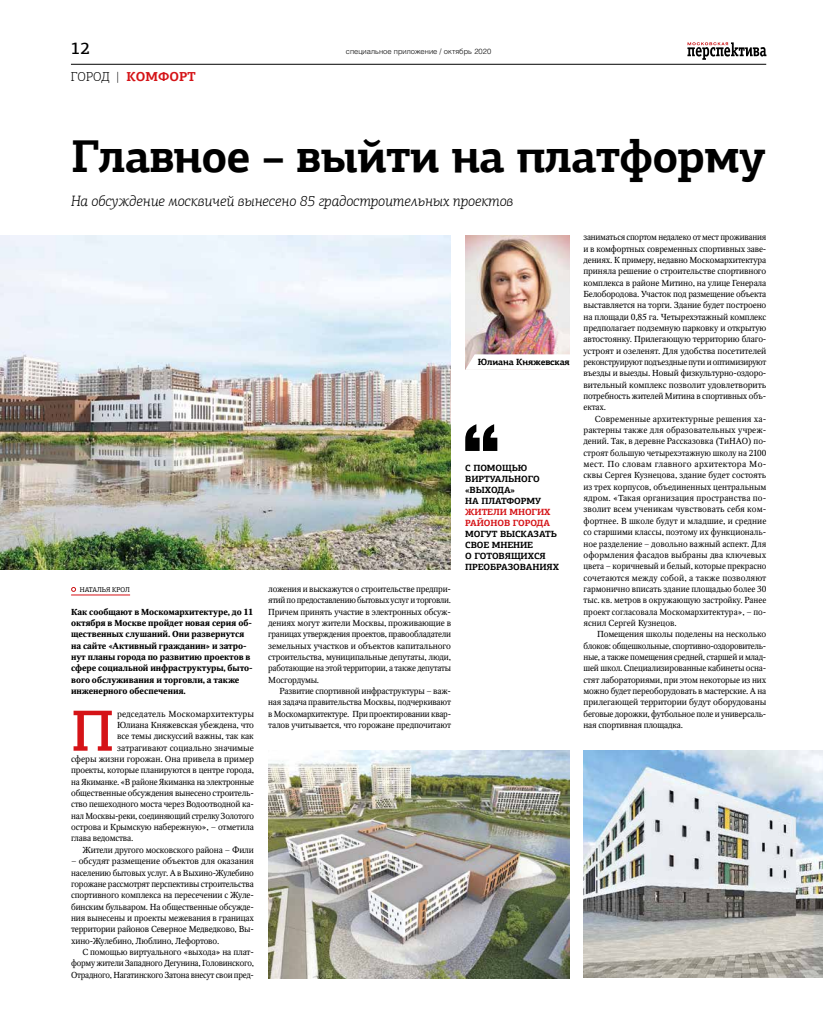
<style>
.page{position:relative;width:823px;height:1021px;background:#fff}
.page>*{position:absolute;margin:0;border:0;box-sizing:border-box;transform-origin:0 0}
.t1{font:500 58.3px "PF Agora Slab Pro";color:#d51317}
.t2{font:700 46px "PF Agora Slab Pro";letter-spacing:-.02em;color:#000}
.t3{font:500 16.9px "PF Agora Slab Pro";color:#000}
.t4{font:italic 300 15px "PF Agora Slab Pro";letter-spacing:-.01em;color:#000}
.t5{font:700 13px "PF Agora Slab Pro";color:#d51317}
.t6{font:700 9px/11px "PF Agora Slab Pro";letter-spacing:-.01em;color:#000}
.t7{font:700 9px/11px "PF Agora Slab Pro";letter-spacing:-.01em;color:#d51317}
.t8{font:8.7px/11.3px "Octava C";letter-spacing:-.02em;color:#000;text-align:justify}
.t9{font:700 8.7px/11.3px "Octava C";letter-spacing:-.01em;color:#000}
.t10{font:8.7px "Octava C";letter-spacing:.01em;color:#000}
.t11{font:300 7.5px "Helios";color:#000}
.t12{font:7px "PF Agora Slab Pro";letter-spacing:-.01em;color:#000}
.s1{font-weight:300;color:#000}
</style>
<div class="page">
<svg style="left:687px;top:42px;width:79px;height:18px"></svg>
<hr style="left:71px;top:64px;width:694px;height:1px;background:#000">
<img style="left:465px;top:236px;width:104px;height:118px">
<img style="left:0;top:235px;width:450px;height:334px">
<hr style="left:71px;top:594px;width:59px;height:1px;background:#d51317">
<svg style="left:71px;top:587px;width:5px;height:5px"></svg>
<svg style="left:465px;top:424px;width:32px;height:27px"></svg>
<img style="left:268px;top:750px;width:301px;height:228px">
<svg style="left:465px;top:354px;width:105px;height:16px"></svg>
<img style="left:583px;top:750px;width:239px;height:227px">
<h3 class="t3" style="left:71px;top:38px;width:21px">12</h3>
<p class="t11" style="left:346px;top:47px;width:147px">специальное приложение / октябрь 2020</p>
<h3 class="t5" style="left:71px;top:68px;width:126px"><span class="s1">ГОРОД |</span> КОМФОРТ</h3>
<h2 class="t2" style="left:71px;top:127px;width:696px">Главное – выйти на платформу</h2>
<h3 class="t4" style="left:71px;top:192px;width:443px">На обсуждение москвичей вынесено 85 градостроительных проектов</h3>
<p class="t6" style="left:477px;top:356px;width:93px">Юлиана Княжевская</p>
<p class="t12" style="left:80px;top:585px;width:52px">НАТАЛЬЯ КРОЛ</p>
<p class="t9" style="left:71px;top:606px;width:184px">Как сообщают в Москомархитектуре, до 11 октября в Москве пройдет новая серия об&shy;щественных слушаний. Они развернутся на сайте «Активный гражданин» и затро&shy;нут планы города по развитию проектов в сфере социальной инфраструктуры, быто&shy;вого обслуживания и торговли, а также инженерного обеспечения.</p>
<h1 class="t1" style="left:71px;top:694px;width:45px">П</h1>
<p class="t10" style="left:117px;top:708px;width:138px">редседатель Москомархитектуры</p>
<p class="t8" style="left:117px;top:719px;width:138px">Юлиана Княжевская убеждена, что</p>
<p class="t8" style="left:117px;top:731px;width:138px">все темы дискуссий важны, так как</p>
<p class="t8" style="left:117px;top:742px;width:138px">затрагивают социально значимые</p>
<p class="t8" style="left:71px;top:753px;width:184px">сферы жизни горожан. Она привела в пример</p>
<p class="t8" style="left:71px;top:765px;width:184px">проекты, которые планируются в центре города,</p>
<p class="t8" style="left:71px;top:776px;width:184px">на Якиманке. «В районе Якиманка на электронные</p>
<p class="t8" style="left:71px;top:787px;width:184px">общественные обсуждения вынесено строитель-</p>
<p class="t8" style="left:71px;top:799px;width:184px">ство пешеходного моста через Водоотводной ка-</p>
<p class="t8" style="left:71px;top:810px;width:184px">нал Москвы-реки, соединяющий стрелку Золотого</p>
<p class="t8" style="left:71px;top:821px;width:184px">острова и Крымскую набережную», – отметила</p>
<p class="t8" style="left:71px;top:833px;width:64px">глава ведомства.</p>
<p class="t8" style="left:82px;top:844px;width:173px">Жители другого московского района – Фили</p>
<p class="t8" style="left:71px;top:855px;width:184px">– обсудят размещение объектов для оказания населению бытовых услуг. А в Выхино-Жулебино горожане рассмотрят перспективы строительства спортивного комплекса на пересечении с Жуле&shy;бинским бульваром. На общественные обсужде&shy;ния вынесены и проекты межевания в границах территории районов Северное Медведково, Вы&shy;хино-Жулебино, Люблино, Лефортово.</p>
<p class="t8" style="left:71px;top:946px;width:184px;text-indent:11px">С помощью виртуального «выхода» на плат&shy;форму жители Западного Дегунина, Головинского, Отрадного, Нагатинского Затона внесут свои пред-</p>
<p class="t8" style="left:268px;top:583px;width:184px">ложения и выскажутся о строительстве предпри&shy;ятий по предоставлению бытовых услуг и торговли.<br>Причем принять участие в электронных обсуж&shy;дениях могут жители Москвы, проживающие в границах утверждения проектов, правообладатели земельных участков и объектов капитального строительства, муниципальные депутаты, люди, работающие на этой территории, а также депутаты Мосгордумы.</p>
<p class="t8" style="left:268px;top:685px;width:184px;text-indent:11px">Развитие спортивной инфраструктуры – важ&shy;ная задача правительства Москвы, подчеркивают в Москомархитектуре. При проектировании квар&shy;талов учитывается, что горожане предпочитают</p>
<p class="t6" style="left:465px;top:462px;width:77px">С ПОМОЩЬЮ<br>ВИРТУАЛЬНОГО «ВЫХОДА»<br>НА ПЛАТФОРМУ</p>
<p class="t7" style="left:465px;top:506px;width:87px">ЖИТЕЛИ МНОГИХ<br>РАЙОНОВ ГОРОДА</p>
<p class="t6" style="left:465px;top:528px;width:95px">МОГУТ ВЫСКАЗАТЬ<br>СВОЕ МНЕНИЕ<br>О ГОТОВЯЩИХСЯ<br>ПРЕОБРАЗОВАНИЯХ</p>
<p class="t8" style="left:583px;top:232px;width:184px">заниматься спортом недалеко от мест проживания и в комфортных современных спортивных заве&shy;дениях. К примеру, недавно Москомархитектура приняла решение о строительстве спортивного комплекса в районе Митино, на улице Генерала Белобородова. Участок под размещение объекта выставляется на торги. Здание будет построено на площади 0,85 га. Четырехэтажный комплекс предполагает подземную парковку и открытую автостоянку. Прилегающую территорию благо&shy;устроят и озеленят. Для удобства посетителей реконструируют подъездные пути и оптимизируют въезды и выезды. Новый физкультурно-оздоро&shy;вительный комплекс позволит удовлетворить потребность жителей Митина в спортивных объ&shy;ектах.</p>
<p class="t8" style="left:583px;top:413px;width:184px;text-indent:11px">Современные архитектурные решения ха&shy;рактерны также для образовательных учреж&shy;дений. Так, в деревне Рассказовка (ТиНАО) по&shy;строят большую четырехэтажную школу на 2100 мест. По словам главного архитектора Мо&shy;сквы Сергея Кузнецова, здание будет состоять из трех корпусов, объединенных центральным ядром. «Такая организация пространства по&shy;зволит всем ученикам чувствовать себя ком&shy;фортнее. В школе будут и младшие, и средние со старшими классы, поэтому их функциональ&shy;ное разделение – довольно важный аспект. Для оформления фасадов выбраны два ключевых цвета – коричневый и белый, которые прекрасно сочетаются между собой, а также позволяют гармонично вписать здание площадью более 30 тыс. кв. метров в окружающую застройку. Ранее проект согласовала Москомархитектура», – по&shy;яснил Сергей Кузнецов.</p>
<p class="t8" style="left:583px;top:628px;width:184px;text-indent:13px">Помещения школы поделены на несколько блоков: общешкольные, спортивно-оздоровитель&shy;ные, а также помещения средней, старшей и млад&shy;шей школ. Специализированные кабинеты осна&shy;стят лабораториями, при этом некоторые из них можно будет переоборудовать в мастерские. А на прилегающей территории будут оборудованы беговые дорожки, футбольное поле и универсаль&shy;ная спортивная площадка.</p>
</div>
